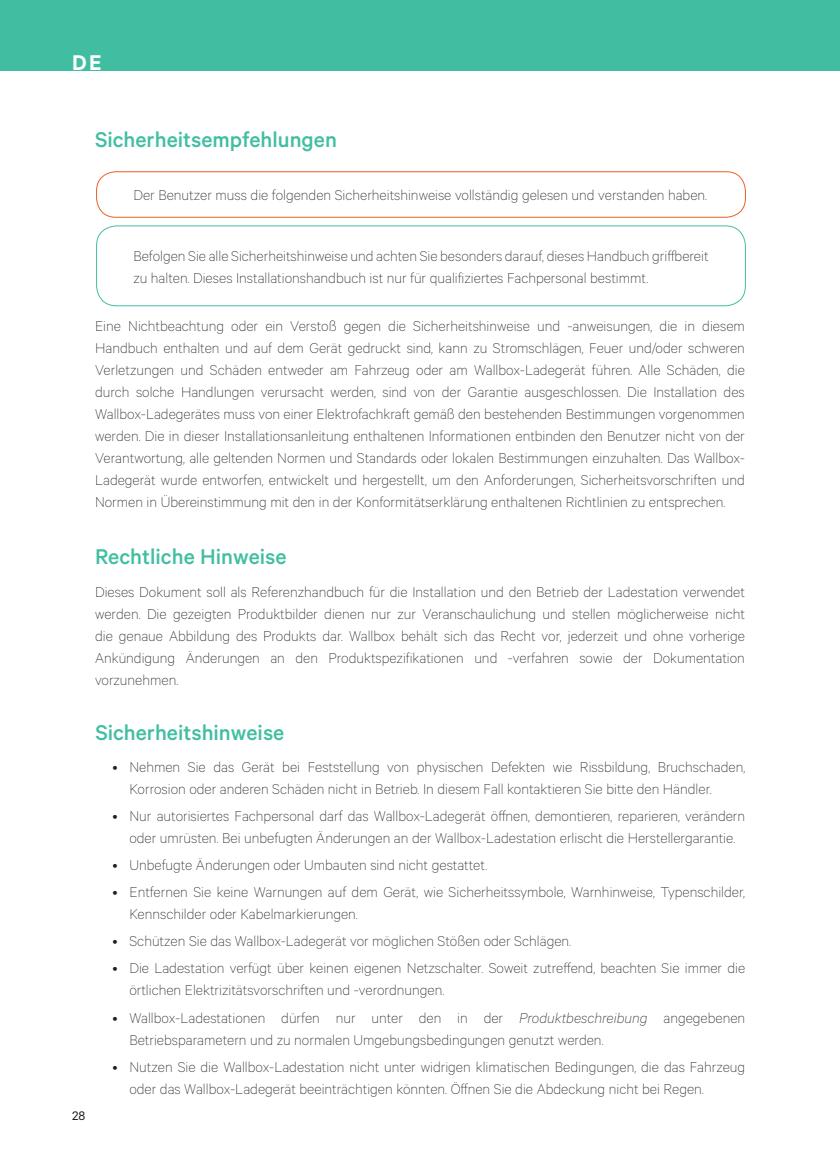
<style>
.page{position:relative;width:840px;height:1168px;background:#fff}
.page>*{position:absolute;margin:0;border:0;box-sizing:border-box;transform-origin:0 0}
.subtitulos{font:500 24px "Calibre";color:#41bea2}
.t1{font:600 24px "Calibre";color:#fff}
.subtitulos-2{font:100 16px/22px "Calibre";color:#231f20}
.texto{font:100 16px/22px "Calibre";color:#231f20}
.t2{font:14px "Calibre";color:#231f20}
.s1{font-style:italic}
</style>
<div class="page">
<div style="left:0;top:0;width:839px;height:70px;background:#41bea2"></div>
<div style="left:96px;top:225px;width:649px;height:81px;border:1px solid #41bea2;border-radius:20px"></div>
<div style="left:96px;top:171px;width:649px;height:47px;border:1px solid #f15d2a;border-radius:19px"></div>
<p class="t1" style="left:72px;top:48px;width:31px">DE</p>
<p class="subtitulos" style="left:95px;top:125px;width:243px">Sicherheitsempfehlungen</p>
<p class="texto" style="left:133px;top:183px;width:575px">Der Benutzer muss die folgenden Sicherheitshinweise vollständig gelesen und verstanden haben.</p>
<p class="texto" style="left:133px;top:244px;width:576px">Befolgen Sie alle Sicherheitshinweise und achten Sie besonders darauf, dieses Handbuch griffbereit zu halten. Dieses Installationshandbuch ist nur für qualifiziertes Fachpersonal bestimmt.</p>
<p class="subtitulos-2" style="left:95px;top:314px;width:651px;text-align:justify">Eine Nichtbeachtung oder ein Verstoß gegen die Sicherheitshinweise und -anweisungen, die in diesem Handbuch enthalten und auf dem Gerät gedruckt sind, kann zu Stromschlägen, Feuer und/oder schweren Verletzungen und Schäden entweder am Fahrzeug oder am Wallbox-Ladegerät führen. Alle Schäden, die durch solche Handlungen verursacht werden, sind von der Garantie ausgeschlossen. Die Installation des Wallbox-Ladegerätes muss von einer Elektrofachkraft gemäß den bestehenden Bestimmungen vorgenommen werden. Die in dieser Installationsanleitung enthaltenen Informationen entbinden den Benutzer nicht von der Verantwortung, alle geltenden Normen und Standards oder lokalen Bestimmungen einzuhalten. Das Wallbox-Ladegerät wurde entworfen, entwickelt und hergestellt, um den Anforderungen, Sicherheitsvorschriften und Normen in Übereinstimmung mit den in der Konformitätserklärung enthaltenen Richtlinien zu entsprechen.</p>
<p class="subtitulos" style="left:95px;top:542px;width:193px">Rechtliche Hinweise</p>
<p class="subtitulos-2" style="left:95px;top:580px;width:651px;text-align:justify">Dieses Dokument soll als Referenzhandbuch für die Installation und den Betrieb der Ladestation verwendet werden. Die gezeigten Produktbilder dienen nur zur Veranschaulichung und stellen möglicherweise nicht die genaue Abbildung des Produkts dar. Wallbox behält sich das Recht vor, jederzeit und ohne vorherige Ankündigung Änderungen an den Produktspezifikationen und -verfahren sowie der Dokumentation vorzunehmen.</p>
<p class="subtitulos" style="left:95px;top:719px;width:190px">Sicherheitshinweise</p>
<p class="t2" style="left:72px;top:1107px;width:15px">28</p>
<p class="subtitulos-2" style="left:129px;top:755px;width:617px;text-indent:-17px">• Nehmen Sie das Gerät bei Feststellung von physischen Defekten wie Rissbildung, Bruchschaden,<br>Korrosion oder anderen Schäden nicht in Betrieb. In diesem Fall kontaktieren Sie bitte den Händler.</p>
<p class="subtitulos-2" style="left:112px;top:804px;width:634px;text-align:center">• Nur autorisiertes Fachpersonal darf das Wallbox-Ladegerät öffnen, demontieren, reparieren, verändern oder umrüsten. Bei unbefugten Änderungen an der Wallbox-Ladestation erlischt die Herstellergarantie.</p>
<p class="subtitulos-2" style="left:112px;top:853px;width:376px">• Unbefugte Änderungen oder Umbauten sind nicht gestattet.</p>
<p class="subtitulos-2" style="left:129px;top:880px;width:617px;text-indent:-17px">• Entfernen Sie keine Warnungen auf dem Gerät, wie Sicherheitssymbole, Warnhinweise, Typenschilder,<br>Kennschilder oder Kabelmarkierungen.</p>
<p class="subtitulos-2" style="left:112px;top:930px;width:460px">• Schützen Sie das Wallbox-Ladegerät vor möglichen Stößen oder Schlägen.</p>
<p class="subtitulos-2" style="left:129px;top:957px;width:617px;text-indent:-17px">• Die Ladestation verfügt über keinen eigenen Netzschalter. Soweit zutreffend, beachten Sie immer die örtlichen Elektrizitätsvorschriften und -verordnungen.</p>
<p class="subtitulos-2" style="left:129px;top:1006px;width:617px;text-indent:-17px">• Wallbox-Ladestationen dürfen nur unter den in der <span class="s1">Produktbeschreibung</span> angegebenen<br>Betriebsparametern und zu normalen Umgebungsbedingungen genutzt werden.</p>
<p class="subtitulos-2" style="left:129px;top:1055px;width:617px;text-indent:-17px">• Nutzen Sie die Wallbox-Ladestation nicht unter widrigen klimatischen Bedingungen, die das Fahrzeug oder das Wallbox-Ladegerät beeinträchtigen könnten. Öffnen Sie die Abdeckung nicht bei Regen.</p>
</div>
